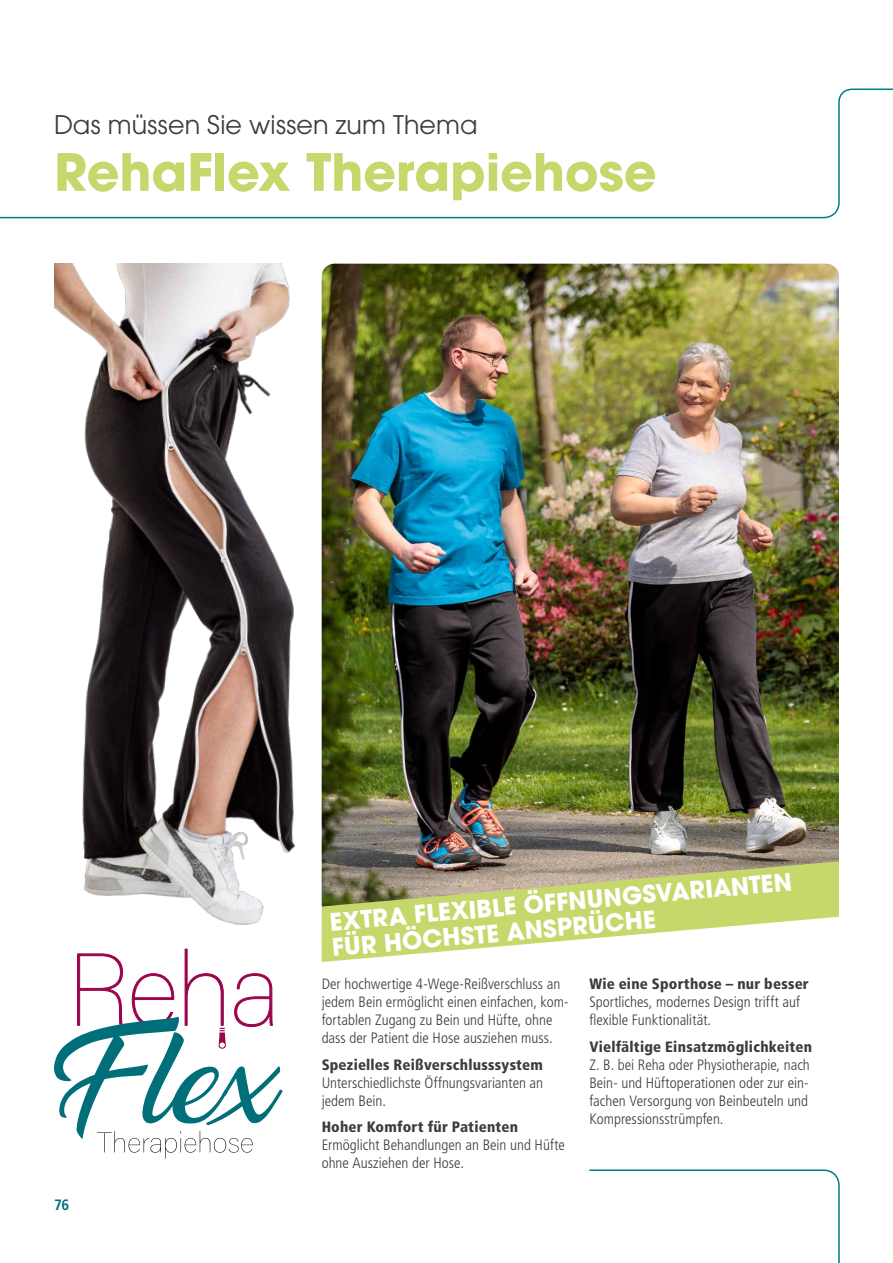
<style>
.page{position:relative;width:893px;height:1263px;background:#fff}
.page>*{position:absolute;margin:0;border:0;box-sizing:border-box;transform-origin:0 0}
.t1{font:700 51px "ITC Avant Garde Pro";letter-spacing:-.005em;color:#c6d76b}
.t2{font:25.5px "ITC Avant Garde Pro";letter-spacing:.005em;color:#3c3c3b}
.t3{font:700 24px/25.5px "ITC Avant Garde Pro";color:#fff}
.t4{font:300 condensed 15px/18px "Frutiger LT Pro";color:#3c3c3b}
.t5{font:900 condensed 15px "Frutiger LT Pro";letter-spacing:.015em;color:#3c3c3b}
.t6{font:700 condensed 15px "Frutiger LT Pro";color:#006f7a}
</style>
<div class="page">
<img style="left:322px;top:264px;width:517px;height:585px">
<svg style="left:54px;top:948px;width:228px;height:211px"></svg>
<svg style="left:322px;top:849px;width:517px;height:113px;fill:#c6d76b"></svg>
<img style="left:54px;top:264px;width:242px;height:661px">
<svg style="left:0;top:88px;width:893px;height:131px"></svg>
<svg style="left:589px;top:1169px;width:251px;height:94px"></svg>
<h2 class="t2" style="left:54px;top:109px;width:425px">Das müssen Sie wissen zum Thema</h2>
<h1 class="t1" style="left:54px;top:138px;width:604px">RehaFlex Therapiehose</h1>
<h3 class="t3" style="left:329px;top:909px;width:465px;rotate:-5deg">EXTRA FLEXIBLE ÖFFNUNGSVARIANTEN<br>FÜR HÖCHSTE ANSPRÜCHE</h3>
<p class="t6" style="left:54px;top:1196px;width:17px">76</p>
<p class="t4" style="left:322px;top:975px;width:248px">Der hochwertige 4-Wege-Reißverschluss an jedem Bein ermöglicht einen einfachen, kom&shy;fortablen Zugang zu Bein und Hüfte, ohne dass der Patient die Hose ausziehen muss.</p>
<p class="t5" style="left:322px;top:1055px;width:223px">Spezielles Reißverschlusssystem</p>
<p class="t4" style="left:322px;top:1074px;width:223px">Unterschiedlichste Öffnungsvarianten an jedem Bein.</p>
<p class="t5" style="left:322px;top:1118px;width:198px">Hoher Komfort für Patienten</p>
<p class="t4" style="left:322px;top:1136px;width:245px">Ermöglicht Behandlungen an Bein und Hüfte ohne Ausziehen der Hose.</p>
<p class="t5" style="left:589px;top:975px;width:221px">Wie eine Sporthose – nur besser</p>
<p class="t4" style="left:589px;top:993px;width:212px">Sportliches, modernes Design trifft auf flexible Funktionalität.</p>
<p class="t5" style="left:589px;top:1037px;width:224px">Vielfältige Einsatzmöglichkeiten</p>
<p class="t4" style="left:589px;top:1056px;width:222px;text-align:justify">Z. B. bei Reha oder Physiotherapie, nach Bein- und Hüftoperationen oder zur ein&shy;fachen Versorgung von Beinbeuteln und Kompressionsstrümpfen.</p>
</div>
